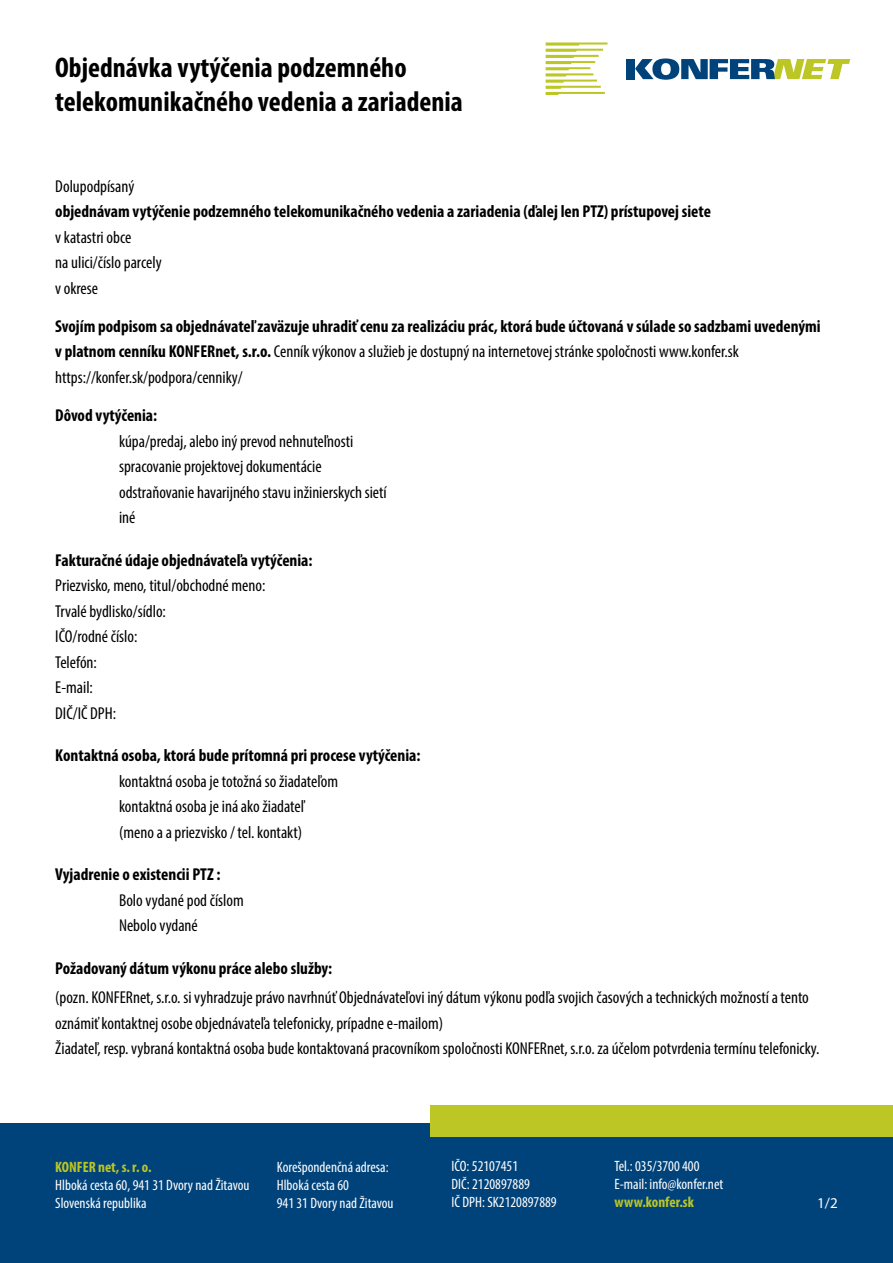
<style>
.page{position:relative;width:893px;height:1263px;background:#fff}
.page>*{position:absolute;margin:0;border:0;box-sizing:border-box;transform-origin:0 0}
.t1{font:700 condensed 28.5px/34.2px "Myriad Pro";color:#000}
.t2{font:condensed 17.25px/25.5px "Myriad Pro";color:#000}
.t3{font:700 condensed 17.25px/25.5px "Myriad Pro";color:#000}
.t4{font:condensed 15px/18px "Myriad Pro";color:#fff}
.t5{font:700 condensed 15px "Myriad Pro";color:#bcc624}
.t6{font:15px "Myriad Pro";color:#fff}
.s1{font-weight:400}
</style>
<div class="page">
<div style="left:0;top:1123px;width:893px;height:140px;background:#00437b"></div>
<svg style="left:635px;top:58px;width:215px;height:22px"></svg>
<div style="left:626px;top:59px;width:9px;height:20px;background:#00437b"></div>
<svg style="left:546px;top:43px;width:61px;height:52px"></svg>
<div style="left:430px;top:1105px;width:463px;height:32px;background:#bcc624"></div>
<h1 class="t1" style="left:55px;top:49px;width:409px">Objednávka vytýčenia podzemného telekomunikačného vedenia a zariadenia</h1>
<p class="t2" style="left:55px;top:173px;width:81px">Dolupodpísaný</p>
<p class="t3" style="left:55px;top:198px;width:657px">objednávam vytýčenie podzemného telekomunikačného vedenia a zariadenia (ďalej len PTZ) prístupovej siete</p>
<p class="t2" style="left:55px;top:224px;width:108px">v katastri obce<br>na ulici/číslo parcely v okrese</p>
<p class="t3" style="left:55px;top:313px;width:767px">Svojím podpisom sa objednávateľ zaväzuje uhradiť cenu za realizáciu prác, ktorá bude účtovaná v súlade so sadzbami uvedenými v platnom cenníku KONFERnet, s.r.o. <span class="s1">Cenník výkonov a služieb je dostupný na internetovej stránke spoločnosti www.konfer.sk https://konfer.sk/podpora/cenniky/</span></p>
<p class="t3" style="left:55px;top:402px;width:103px">Dôvod vytýčenia:</p>
<p class="t2" style="left:119px;top:428px;width:269px">kúpa/predaj, alebo iný prevod nehnuteľnosti spracovanie projektovej dokumentácie odstraňovanie havarijného stavu inžinierskych sietí iné</p>
<p class="t3" style="left:55px;top:547px;width:259px">Fakturačné údaje objednávateľa vytýčenia:</p>
<p class="t2" style="left:55px;top:572px;width:212px">Priezvisko, meno, titul/obchodné meno:<br>Trvalé bydlisko/sídlo:<br>IČO/rodné číslo:<br>Telefón:<br>E-mail:<br>DIČ/IČ DPH:</p>
<p class="t3" style="left:55px;top:742px;width:367px">Kontaktná osoba, ktorá bude prítomná pri procese vytýčenia:</p>
<p class="t2" style="left:119px;top:768px;width:221px">kontaktná osoba je totožná so žiadateľom kontaktná osoba je iná ako žiadateľ (meno a a priezvisko / tel. kontakt)</p>
<p class="t3" style="left:55px;top:861px;width:167px">Vyjadrenie o existencii PTZ :</p>
<p class="t2" style="left:119px;top:887px;width:126px">Bolo vydané pod číslom<br>Nebolo vydané</p>
<p class="t3" style="left:55px;top:955px;width:278px">Požadovaný dátum výkonu práce alebo služby:</p>
<p class="t2" style="left:55px;top:985px;width:766px">(pozn. KONFERnet, s.r.o. si vyhradzuje právo navrhnúť Objednávateľovi iný dátum výkonu podľa svojich časových a technických možností a tento oznámiť kontaktnej osobe objednávateľa telefonicky, prípadne e-mailom)<br>Žiadateľ, resp. vybraná kontaktná osoba bude kontaktovaná pracovníkom spoločnosti KONFERnet, s.r.o. za účelom potvrdenia termínu telefonicky.</p>
<p class="t5" style="left:55px;top:1157px;width:98px">KONFER net, s. r. o.</p>
<p class="t4" style="left:55px;top:1175px;width:196px">Hlboká cesta 60, 941 31 Dvory nad Žitavou<br>Slovenská republika</p>
<p class="t4" style="left:277px;top:1157px;width:118px">Korešpondenčná adresa:<br>Hlboká cesta 60<br>941 31 Dvory nad Žitavou</p>
<p class="t4" style="left:452px;top:1157px;width:107px">IČO: 52107451<br>DIČ: 2120897889<br>IČ DPH: SK2120897889</p>
<p class="t4" style="left:614px;top:1157px;width:110px">Tel.: 035/3700 400<br>E-mail: info@konfer.net</p>
<p class="t5" style="left:614px;top:1193px;width:81px">www.konfer.sk</p>
<p class="t6" style="left:817px;top:1193px;width:22px">1/2</p>
</div>
